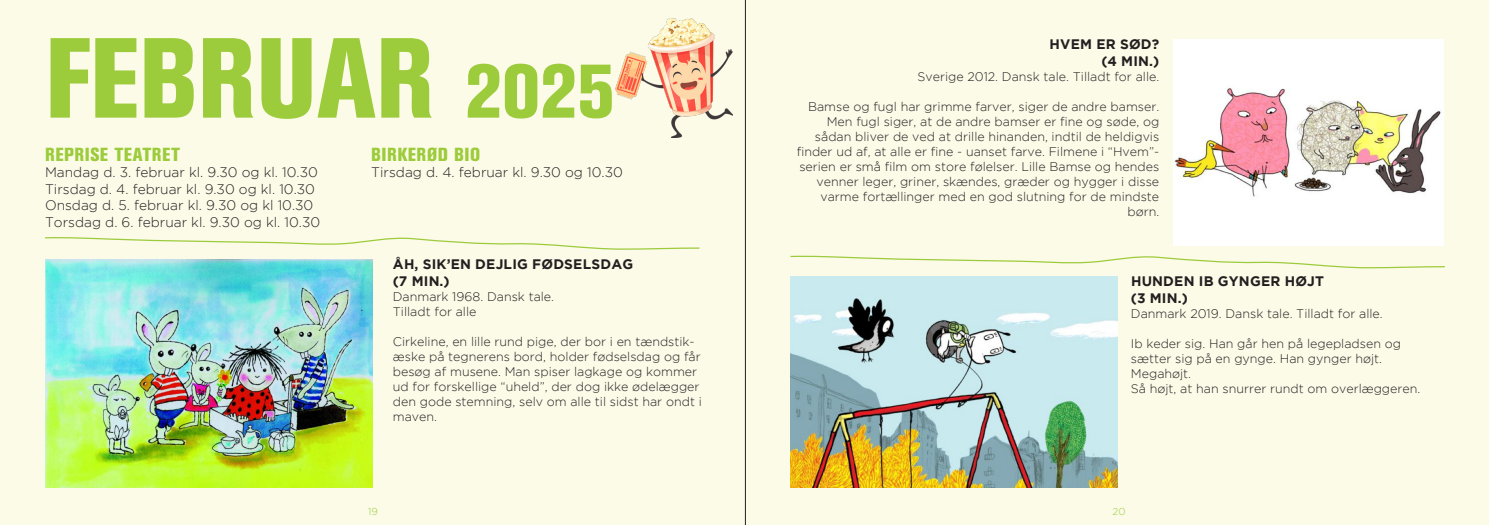
<style>
.page{position:relative;width:1489px;height:525px;background:#fff}
.page>*{position:absolute;margin:0;border:0;box-sizing:border-box;transform-origin:0 0}
.t1{font:112.5px "Akzidenz Grotesk BQ X Bd Cnd Alt";color:#9ccb3b}
.t2{font:18.75px "Akzidenz Grotesk BQ X Bd Cnd Alt";letter-spacing:.03em;color:#9ccb3b}
.t3{font:300 13.75px "Gotham";color:#231f20}
.t4{font:700 13.75px "Gotham";letter-spacing:.015em;color:#231f20}
.t5{font:300 12.5px/15px "Gotham";color:#231f20}
.t6{font:300 10px "Gotham";color:#9ccb3b}
.s1{font-size:75px}
</style>
<div class="page">
<div style="left:0;top:0;width:1488px;height:524px;background:#fcfbe8"></div>
<img style="left:45px;top:259px;width:327px;height:228px">
<img style="left:1173px;top:39px;width:270px;height:206px">
<img style="left:790px;top:276px;width:327px;height:211px">
<svg style="left:790px;top:255px;width:655px;height:14px"></svg>
<hr style="left:745px;top:0;width:1px;height:524px;background:#231f20">
<svg style="left:45px;top:237px;width:655px;height:13px"></svg>
<img style="left:615px;top:18px;width:117px;height:119px">
<p class="t1" style="left:45px;top:13px;width:571px">FEBRUAR <span class="s1">2025</span></p>
<p class="t4" style="left:1049px;top:36px;width:111px">HVEM ER SØD?</p>
<p class="t4" style="left:1101px;top:53px;width:59px">(4 MIN.)</p>
<p class="t5" style="left:917px;top:68px;width:243px">Sverige 2012. Dansk tale. Tilladt for alle.</p>
<p class="t5" style="left:796px;top:98px;width:364px;text-align:right">Bamse og fugl har grimme farver, siger de andre bamser.<br>Men fugl siger, at de andre bamser er fine og søde, og sådan bliver de ved at drille hinanden, indtil de heldigvis finder ud af, at alle er fine - uanset farve. Filmene i “Hvem”- serien er små film om store følelser. Lille Bamse og hendes venner leger, griner, skændes, græder og hygger i disse varme fortællinger med en god slutning for de mindste børn.</p>
<p class="t2" style="left:371px;top:143px;width:110px">BIRKERØD BIO</p>
<p class="t3" style="left:371px;top:165px;width:253px">Tirsdag d. 4. februar kl. 9.30 og 10.30</p>
<p class="t2" style="left:45px;top:143px;width:136px">REPRISE TEATRET</p>
<p class="t3" style="left:45px;top:165px;width:274px">Mandag d. 3. februar kl. 9.30 og kl. 10.30</p>
<p class="t3" style="left:45px;top:181px;width:271px">Tirsdag d. 4. februar kl. 9.30 og kl. 10.30</p>
<p class="t3" style="left:45px;top:198px;width:270px">Onsdag d. 5. februar kl. 9.30 og kl 10.30</p>
<p class="t3" style="left:45px;top:214px;width:276px">Torsdag d. 6. februar kl. 9.30 og kl. 10.30</p>
<p class="t4" style="left:393px;top:256px;width:242px">ÅH, SIK’EN DEJLIG FØDSELSDAG</p>
<p class="t4" style="left:393px;top:273px;width:58px">(7 MIN.)</p>
<p class="t5" style="left:393px;top:288px;width:163px">Danmark 1968. Dansk tale.</p>
<p class="t5" style="left:393px;top:303px;width:85px">Tilladt for alle</p>
<p class="t5" style="left:393px;top:333px;width:303px">Cirkeline, en lille rund pige, der bor i en tændstik-</p>
<p class="t5" style="left:393px;top:348px;width:309px">æske på tegnerens bord, holder fødselsdag og får besøg af musene. Man spiser lagkage og kommer</p>
<p class="t5" style="left:393px;top:378px;width:310px">ud for forskellige “uheld”, der dog ikke ødelægger den gode stemning, selv om alle til sidst har ondt i maven.</p>
<p class="t4" style="left:1130px;top:273px;width:194px">HUNDEN IB GYNGER HØJT</p>
<p class="t4" style="left:1130px;top:290px;width:58px">(3 MIN.)</p>
<p class="t5" style="left:1130px;top:306px;width:253px">Danmark 2019. Dansk tale. Tilladt for alle.</p>
<p class="t5" style="left:1130px;top:336px;width:271px">Ib keder sig. Han går hen på legepladsen og</p>
<p class="t5" style="left:1130px;top:351px;width:253px">sætter sig på en gynge. Han gynger højt.</p>
<p class="t5" style="left:1130px;top:366px;width:62px">Megahøjt.</p>
<p class="t5" style="left:1130px;top:381px;width:291px">Så højt, at han snurrer rundt om overlæggeren.</p>
<p class="t6" style="left:368px;top:505px;width:11px">19</p>
<p class="t6" style="left:1112px;top:505px;width:14px">20</p>
</div>
